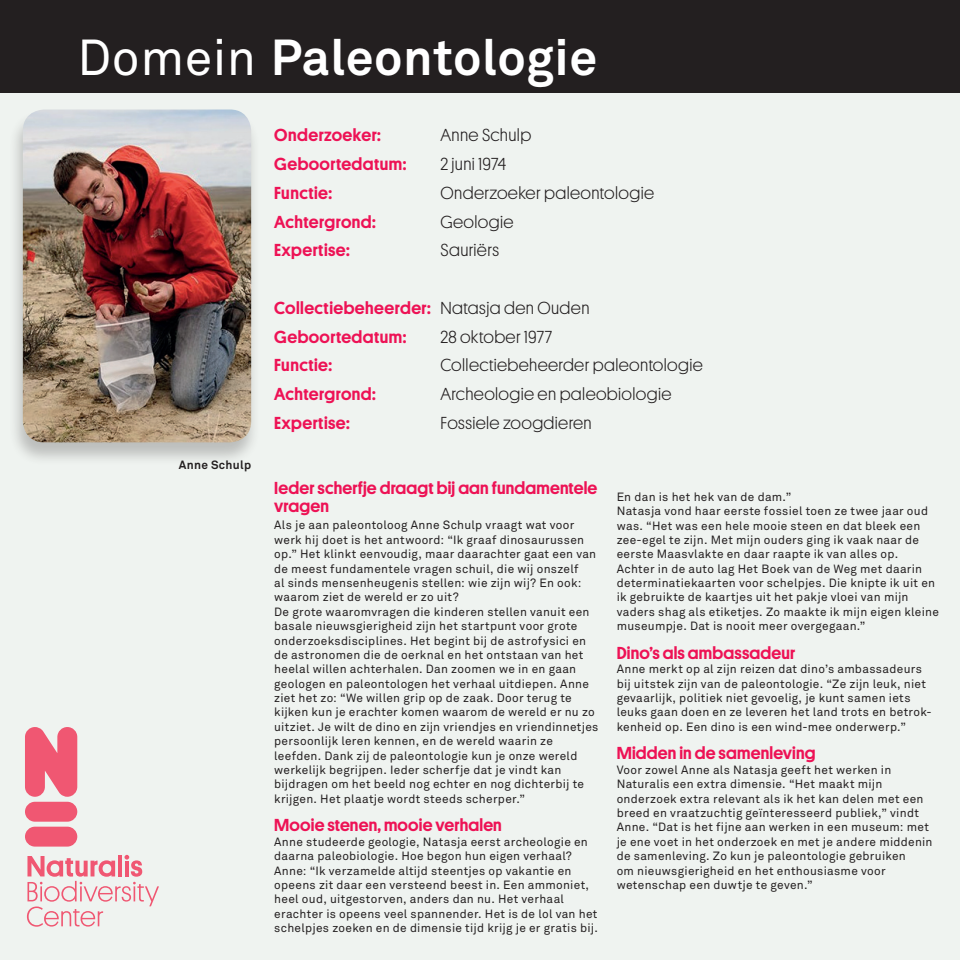
<style>
.page{position:relative;width:960px;height:960px;background:#fff}
.page>*{position:absolute;margin:0;border:0;box-sizing:border-box;transform-origin:0 0}
.t1{font:700 50px "Akkurat Pro";letter-spacing:.01em;color:#fff}
.t2{font:500 17.5px/17.5px "Platform";letter-spacing:.01em;color:#ed1255}
.t3{font:300 17.5px "Platform";letter-spacing:.02em;color:#231f20}
.t4{font:11.88px/14.4px "Akkurat Pro";letter-spacing:.025em;color:#231f20}
.t5{font:700 11.88px "Akkurat Pro";letter-spacing:.025em;color:#231f20}
.s1{font-weight:400}
.s2{font-weight:300;color:#231f20}
</style>
<div class="page">
<div style="left:0;top:92px;width:960px;height:868px;background:#eff3f0"></div>
<div style="left:0;top:0;width:960px;height:92px;background:#231f20"></div>
<div style="left:8px;top:109px;width:252px;height:357px;background:#231f20;opacity:.25"></div>
<img style="left:23px;top:109px;width:228px;height:333px">
<div style="left:25px;top:827px;width:52px;height:20px;background:#f05772;border-radius:10px"></div>
<div style="left:25px;top:802px;width:52px;height:20px;background:#f05772;border-radius:10px"></div>
<svg style="left:25px;top:727px;width:52px;height:70px;background:#ef7086"></svg>
<svg style="left:27px;top:855px;width:132px;height:72px"></svg>
<h1 class="t1" style="left:78px;top:26px;width:521px"><span class="s1">Domein</span> Paleontologie</h1>
<h2 class="t2" style="left:274px;top:126px;width:108px">Onderzoeker:</h2>
<h2 class="t3" style="left:440px;top:123px;width:92px">Anne Schulp</h2>
<h2 class="t2" style="left:274px;top:154px;width:134px">Geboortedatum:</h2>
<h2 class="t3" style="left:440px;top:152px;width:67px">2 juni 1974</h2>
<h2 class="t2" style="left:274px;top:183px;width:59px">Functie:</h2>
<h2 class="t3" style="left:440px;top:180px;width:215px">Onderzoeker paleontologie</h2>
<h2 class="t2" style="left:274px;top:212px;width:103px">Achtergrond:</h2>
<h2 class="t3" style="left:440px;top:209px;width:74px">Geologie</h2>
<h2 class="t2" style="left:274px;top:241px;width:77px">Expertise:</h2>
<h2 class="t3" style="left:440px;top:238px;width:60px">Sauriërs</h2>
<h2 class="t2" style="left:274px;top:292px;width:317px;line-height:28.8px">Collectiebeheerder: <span class="s2">Natasja den Ouden<br></span>Geboortedatum:</h2>
<h2 class="t3" style="left:440px;top:324px;width:113px">28 oktober 1977</h2>
<p class="t5" style="left:179px;top:458px;width:74px">Anne Schulp</p>
<h2 class="t2" style="left:274px;top:356px;width:59px">Functie:</h2>
<h2 class="t3" style="left:440px;top:353px;width:264px">Collectiebeheerder paleontologie</h2>
<h2 class="t2" style="left:274px;top:384px;width:103px">Achtergrond:</h2>
<h2 class="t3" style="left:440px;top:382px;width:232px">Archeologie en paleobiologie</h2>
<h2 class="t2" style="left:274px;top:413px;width:77px">Expertise:</h2>
<h2 class="t3" style="left:440px;top:410px;width:153px">Fossiele zoogdieren</h2>
<h2 class="t2" style="left:274px;top:479px;width:325px">Ieder scherfje draagt bij aan fundamentele vragen</h2>
<p class="t4" style="left:274px;top:519px;width:326px">Als je aan paleontoloog Anne Schulp vraagt wat voor werk hij doet is het antwoord: “Ik graaf dinosaurussen op.” Het klinkt eenvoudig, maar daarachter gaat een van de meest fundamentele vragen schuil, die wij onszelf<br>al sinds mensenheugenis stellen: wie zijn wij? En ook: waarom ziet de wereld er zo uit?<br>De grote waaromvragen die kinderen stellen vanuit een basale nieuwsgierigheid zijn het startpunt voor grote onderzoeksdisciplines. Het begint bij de astrofysici en de astronomen die de oerknal en het ontstaan van het heelal willen achterhalen. Dan zoomen we in en gaan geologen en paleontologen het verhaal uitdiepen. Anne ziet het zo: “We willen grip op de zaak. Door terug te kijken kun je erachter komen waarom de wereld er nu zo uitziet. Je wilt de dino en zijn vriendjes en vriendinnetjes persoonlijk leren kennen, en de wereld waarin ze leefden. Dank zij de paleontologie kun je onze wereld werkelijk begrijpen. Ieder scherfje dat je vindt kan bijdragen om het beeld nog echter en nog dichterbij te krijgen. Het plaatje wordt steeds scherper.”</p>
<h2 class="t2" style="left:274px;top:816px;width:229px">Mooie stenen, mooie verhalen</h2>
<p class="t4" style="left:274px;top:835px;width:325px">Anne studeerde geologie, Natasja eerst archeologie en daarna paleobiologie. Hoe begon hun eigen verhaal?<br>Anne: “Ik verzamelde altijd steentjes op vakantie en opeens zit daar een versteend beest in. Een ammoniet, heel oud, uitgestorven, anders dan nu. Het verhaal erachter is opeens veel spannender. Het is de lol van het schelpjes zoeken en de dimensie tijd krijg je er gratis bij.</p>
<p class="t4" style="left:617px;top:490px;width:324px">En dan is het hek van de dam.”<br>Natasja vond haar eerste fossiel toen ze twee jaar oud was. “Het was een hele mooie steen en dat bleek een zee-egel te zijn. Met mijn ouders ging ik vaak naar de eerste Maasvlakte en daar raapte ik van alles op.<br>Achter in de auto lag Het Boek van de Weg met daarin determinatiekaarten voor schelpjes. Die knipte ik uit en ik gebruikte de kaartjes uit het pakje vloei van mijn vaders shag als etiketjes. Zo maakte ik mijn eigen kleine museumpje. Dat is nooit meer overgegaan.”</p>
<h2 class="t2" style="left:617px;top:643px;width:180px">Dino’s als ambassadeur</h2>
<p class="t4" style="left:617px;top:662px;width:317px">Anne merkt op al zijn reizen dat dino’s ambassadeurs bij uitstek zijn van de paleontologie. “Ze zijn leuk, niet gevaarlijk, politiek niet gevoelig, je kunt samen iets leuks gaan doen en ze leveren het land trots en betrok&shy;kenheid op. Een dino is een wind-mee onderwerp.”</p>
<h2 class="t2" style="left:617px;top:744px;width:200px">Midden in de samenleving</h2>
<p class="t4" style="left:617px;top:763px;width:317px">Voor zowel Anne als Natasja geeft het werken in Naturalis een extra dimensie. “Het maakt mijn onderzoek extra relevant als ik het kan delen met een breed en vraatzuchtig geïnteresseerd publiek,” vindt Anne. “Dat is het fijne aan werken in een museum: met je ene voet in het onderzoek en met je andere middenin de samenleving. Zo kun je paleontologie gebruiken<br>om nieuwsgierigheid en het enthousiasme voor wetenschap een duwtje te geven.”</p>
</div>
